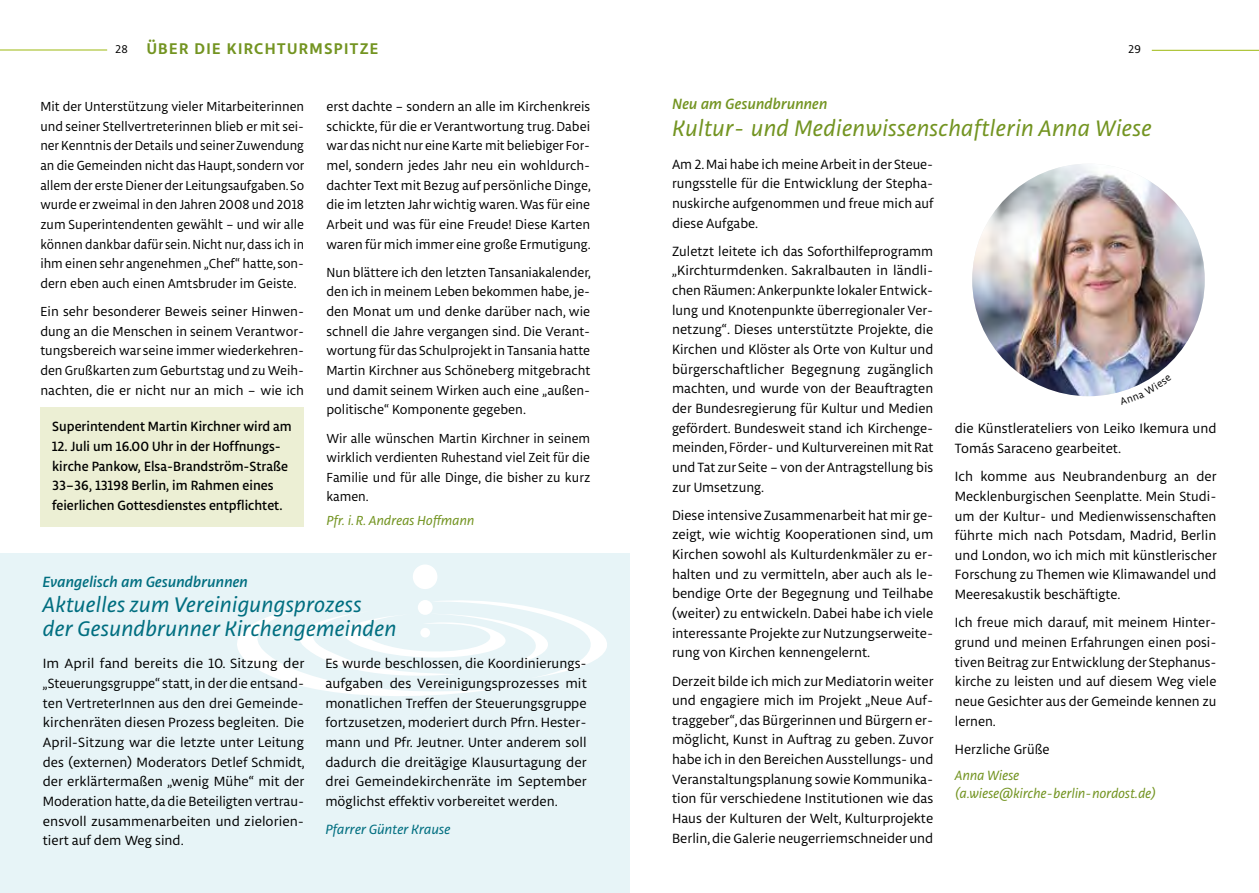
<style>
.page{position:relative;width:1259px;height:893px;background:#fff}
.page>*{position:absolute;margin:0;border:0;box-sizing:border-box;transform-origin:0 0}
.t1{font:italic 23.85px "Libertad";letter-spacing:.01em;color:#739421}
.t2{font:italic 22.5px/24px "Libertad";letter-spacing:.005em;color:#006e80}
.t3{font:700 16.5px "Libertad";letter-spacing:.08em;color:#739421}
.t4{font:italic 500 15.75px "Libertad";letter-spacing:.005em;color:#006e80}
.t5{font:italic 500 15.75px "Libertad";letter-spacing:.005em;color:#739421}
.t6{font:14.25px/19.6px "Libertad";color:#000;text-align:justify}
.t7{font:14.25px/19.6px "Libertad";color:#000;text-align:justify;scale:1.04 1}
.t8{font:500 14.25px/19.6px "Libertad";color:#000}
.t9{font:italic 14.25px/18px "Libertad";color:#739421}
.t10{font:italic 14.25px "Libertad";color:#006e80}
.t11{font:13.95px/19.6px "Libertad";color:#000;text-align:justify}
.t12{font:italic 13.95px "Libertad";color:#739421}
.t13{font:12px "Libertad";color:#000}
.s1{font-weight:400;font-size:12px;color:#000}
</style>
<div class="page">
<div style="left:0;top:554px;width:629px;height:339px;background:#e7f4f7"></div>
<svg style="left:237px;top:600px;width:370px;height:96px"></svg>
<div style="left:413px;top:564px;width:24px;height:25px;background:#fff;border-radius:50%"></div>
<div style="left:418px;top:600px;width:15px;height:15px;background:#fff;border-radius:50%"></div>
<div style="left:420px;top:628px;width:10px;height:9px;background:#fff;border-radius:50%"></div>
<hr style="left:0;top:50px;width:107px;height:1px;background:#9db80e">
<hr style="left:1151px;top:50px;width:108px;height:1px;background:#9db80e">
<div style="left:40px;top:407px;width:264px;height:119px;background:#ecefd4"></div>
<img style="left:972px;top:164px;width:232px;height:232px;border-radius:116px">
<svg style="left:1119px;top:375px;width:36px;height:17px"></svg>
<p class="t3" style="left:115px;top:37px;width:265px"><span class="s1">28</span> ÜBER DIE KIRCHTURMSPITZE</p>
<p class="t13" style="left:1128px;top:41px;width:14px">29</p>
<p class="t11" style="left:40px;top:96px;width:266px">Mit der Unterstützung vieler Mitarbeiterinnen und seiner Stellvertreterinnen blieb er mit sei&shy;ner Kenntnis der Details und seiner Zuwendung an die Gemeinden nicht das Haupt, sondern vor allem der erste Diener der Leitungsaufgaben. So wurde er zweimal in den Jahren 2008 und 2018 zum Superintendenten gewählt – und wir alle können dankbar dafür sein. Nicht nur, dass ich in ihm einen sehr angenehmen „Chef“ hatte, son&shy;dern eben auch einen Amtsbruder im Geiste.</p>
<p class="t11" style="left:40px;top:301px;width:265px">Ein sehr besonderer Beweis seiner Hinwen&shy;dung an die Menschen in seinem Verantwor&shy;tungsbereich war seine immer wiederkehren&shy;den Grußkarten zum Geburtstag und zu Weih&shy;nachten, die er nicht nur an mich – wie ich</p>
<p class="t8" style="left:52px;top:416px;width:241px">Superintendent Martin Kirchner wird am</p>
<p class="t8" style="left:52px;top:436px;width:237px">12. Juli um 16.00 Uhr in der Hoffnungs&shy;kirche Pankow, Elsa-Brandström-Straße 33–36, 13198 Berlin, im Rahmen eines feierlichen Gottesdienstes entpflichtet.</p>
<p class="t11" style="left:326px;top:96px;width:266px">erst dachte – sondern an alle im Kirchenkreis schickte, für die er Verantwortung trug. Dabei war das nicht nur eine Karte mit beliebiger For&shy;mel, sondern jedes Jahr neu ein wohldurch&shy;dachter Text mit Bezug auf persönliche Dinge, die im letzten Jahr wichtig waren. Was für eine Arbeit und was für eine Freude! Diese Karten waren für mich immer eine große Ermutigung.</p>
<p class="t11" style="left:326px;top:262px;width:266px">Nun blättere ich den letzten Tansaniakalender, den ich in meinem Leben bekommen habe, je&shy;den Monat um und denke darüber nach, wie schnell die Jahre vergangen sind. Die Verant&shy;wortung für das Schulprojekt in Tansania hatte Martin Kirchner aus Schöneberg mitgebracht und damit seinem Wirken auch eine „außen&shy;politische“ Komponente gegeben.</p>
<p class="t11" style="left:326px;top:428px;width:266px">Wir alle wünschen Martin Kirchner in seinem wirklich verdienten Ruhestand viel Zeit für die Familie und für alle Dinge, die bisher zu kurz kamen.</p>
<p class="t12" style="left:326px;top:512px;width:149px">Pfr. i. R. Andreas Hoffmann</p>
<p class="t4" style="left:43px;top:571px;width:207px">Evangelisch am Gesundbrunnen</p>
<h2 class="t2" style="left:43px;top:592px;width:355px">Aktuelles zum Vereinigungsprozess der Gesundbrunner Kirchengemeinden</h2>
<p class="t7" style="left:43px;top:654px;width:253px">Im April fand bereits die 10. Sitzung der „Steuerungsgruppe“ statt, in der die entsand&shy;ten VertreterInnen aus den drei Gemeinde&shy;kirchenräten diesen Prozess begleiten. Die April-Sitzung war die letzte unter Leitung des (externen) Moderators Detlef Schmidt, der erklärtermaßen „wenig Mühe“ mit der Moderation hatte, da die Beteiligten vertrau&shy;ensvoll zusammenarbeiten und zielorien&shy;tiert auf dem Weg sind.</p>
<p class="t6" style="left:325px;top:654px;width:263px">Es wurde beschlossen, die Koordinierungs&shy;aufgaben des Vereinigungsprozesses mit monatlichen Treffen der Steuerungsgruppe fortzusetzen, moderiert durch Pfrn. Hester&shy;mann und Pfr. Jeutner. Unter anderem soll dadurch die dreitägige Klausurtagung der drei Gemeindekirchenräte im September möglichst effektiv vorbereitet werden.</p>
<p class="t10" style="left:325px;top:820px;width:126px">Pfarrer Günter Krause</p>
<p class="t5" style="left:672px;top:94px;width:157px">Neu am Gesundbrunnen</p>
<h1 class="t1" style="left:672px;top:114px;width:481px">Kultur- und Medienwissenschaftlerin Anna Wiese</h1>
<p class="t6" style="left:672px;top:154px;width:263px;text-align:left">Am 2. Mai habe ich meine Arbeit in der Steue&shy;rungsstelle für die Entwicklung der Stepha&shy;nuskirche aufgenommen und freue mich auf diese Aufgabe.</p>
<p class="t6" style="left:672px;top:241px;width:263px">Zuletzt leitete ich das Soforthilfeprogramm „Kirchturmdenken. Sakralbauten in ländli&shy;chen Räumen: Ankerpunkte lokaler Entwick&shy;lung und Knotenpunkte überregionaler Ver&shy;netzung“. Dieses unterstützte Projekte, die Kirchen und Klöster als Orte von Kultur und bürgerschaftlicher Begegnung zugänglich machten, und wurde von der Beauftragten der Bundesregierung für Kultur und Medien gefördert. Bundesweit stand ich Kirchenge&shy;meinden, Förder- und Kulturvereinen mit Rat und Tat zur Seite – von der Antragstellung bis zur Umsetzung.</p>
<p class="t6" style="left:672px;top:505px;width:263px">Diese intensive Zusammenarbeit hat mir ge&shy;zeigt, wie wichtig Kooperationen sind, um Kirchen sowohl als Kulturdenkmäler zu er&shy;halten und zu vermitteln, aber auch als le&shy;bendige Orte der Begegnung und Teilhabe (weiter) zu entwickeln. Dabei habe ich viele interessante Projekte zur Nutzungserweite&shy;rung von Kirchen kennengelernt.</p>
<p class="t6" style="left:672px;top:671px;width:263px">Derzeit bilde ich mich zur Mediatorin weiter und engagiere mich im Projekt „Neue Auf&shy;traggeber“, das Bürgerinnen und Bürgern er&shy;möglicht, Kunst in Auftrag zu geben. Zuvor habe ich in den Bereichen Ausstellungs- und Veranstaltungsplanung sowie Kommunika&shy;tion für verschiedene Institutionen wie das Haus der Kulturen der Welt, Kulturprojekte Berlin, die Galerie neugerriemschneider und</p>
<p class="t6" style="left:955px;top:419px;width:263px">die Künstlerateliers von Leiko Ikemura und<br>Tomás Saraceno gearbeitet.</p>
<p class="t6" style="left:955px;top:466px;width:263px">Ich komme aus Neubrandenburg an der Mecklenburgischen Seenplatte. Mein Studi&shy;um der Kultur- und Medienwissenschaften führte mich nach Potsdam, Madrid, Berlin und London, wo ich mich mit künstlerischer Forschung zu Themen wie Klimawandel und Meeresakustik beschäftigte.</p>
<p class="t6" style="left:955px;top:612px;width:263px">Ich freue mich darauf, mit meinem Hinter&shy;grund und meinen Erfahrungen einen posi&shy;tiven Beitrag zur Entwicklung der Stephanus&shy;kirche zu leisten und auf diesem Weg viele neue Gesichter aus der Gemeinde kennen zu lernen.</p>
<p class="t6" style="left:955px;top:739px;width:96px">Herzliche Grüße</p>
<p class="t9" style="left:955px;top:766px;width:203px">Anna Wiese (a.wiese@kirche-berlin-nordost.de)</p>
</div>
